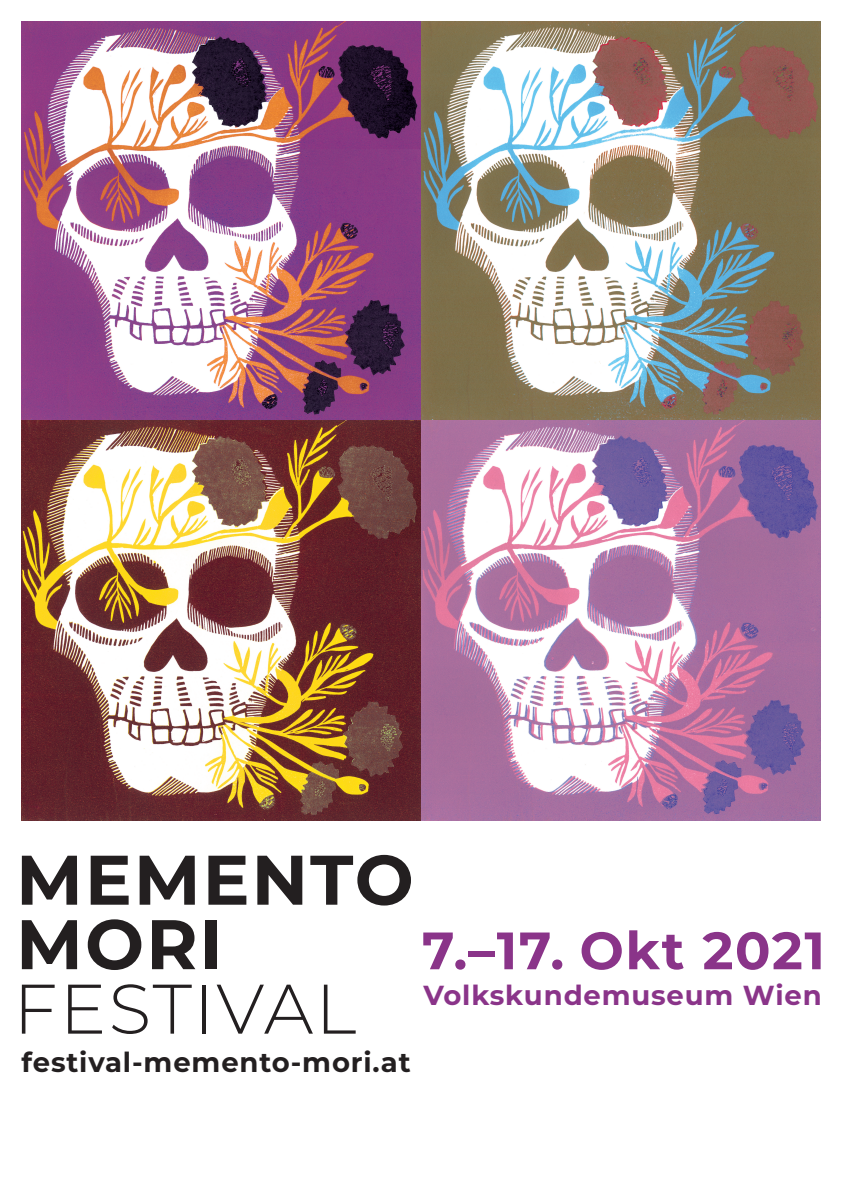
<style>
.page{position:relative;width:842px;height:1192px;background:#fff}
.page>*{position:absolute;margin:0;border:0;box-sizing:border-box;transform-origin:0 0}
.t1{font:700 70px/64.5px "Montserrat";letter-spacing:.03em;color:#231f20}
.t2{font:300 70px "Montserrat";letter-spacing:.03em;color:#231f20}
.t3{font:700 52.5px "Montserrat";letter-spacing:.03em;color:#8a3489}
.t4{font:700 27.5px "Montserrat";letter-spacing:.03em;color:#231f20}
.t5{font:700 27.5px "Montserrat";letter-spacing:.03em;color:#8a3489}
</style>
<div class="page">
<img style="left:21px;top:21px;width:800px;height:800px">
<h1 class="t1" style="left:16px;top:844px;width:399px">MEMENTO<br>MORI</h1>
<h1 class="t2" style="left:13px;top:961px;width:344px">FESTIVAL</h1>
<p class="t4" style="left:22px;top:1042px;width:391px">festival-memento-mori.at</p>
<h2 class="t3" style="left:422px;top:913px;width:404px">7.–17. Okt 2021</h2>
<p class="t5" style="left:424px;top:976px;width:400px">Volkskundemuseum Wien</p>
</div>
